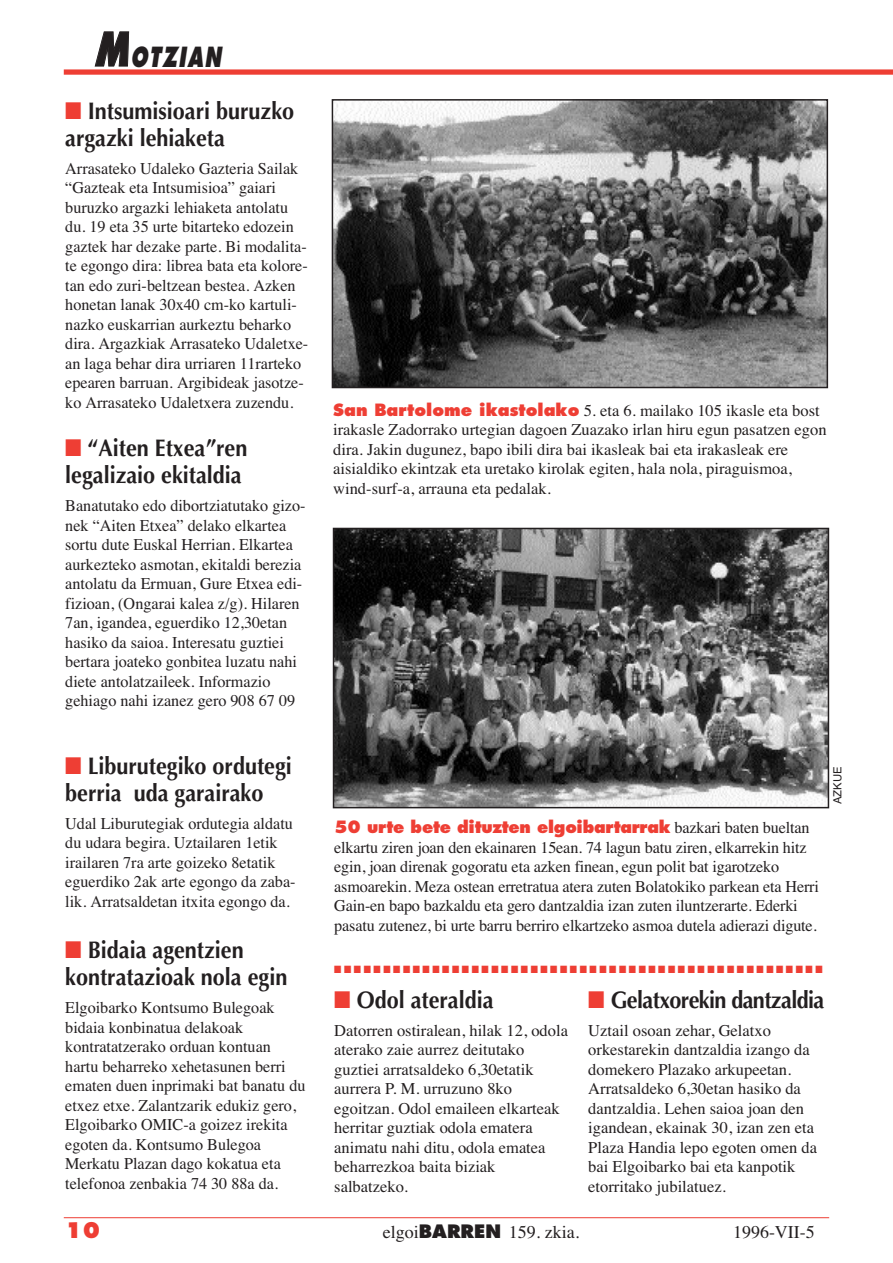
<style>
.page{position:relative;width:893px;height:1263px;background:#fff}
.page>*{position:absolute;margin:0;border:0;box-sizing:border-box;transform-origin:0 0}
.t1{font:italic 800 27px "Futura";color:#231f20;scale:.7 1}
.t2{font:700 24px/27px "Optima";color:#231f20;scale:.9 1}
.t3{font:700 24px "Optima";letter-spacing:-.03em;color:#231f20;scale:.9 1}
.t4{font:800 21px "Futura";color:#ee3e34}
.t5{font:18px "Times";color:#231f20}
.t6{font:16.5px/19.5px "Times";color:#231f20}
.t7{font:800 16.5px "Futura";letter-spacing:-.015em;color:#ee3e34}
.t8{font:11.25px "Helvetica";color:#231f20}
.t9{font:10.5px "Zapf Dingbats ITC";color:#ee3e34;scale:.9 1}
.s1{font-size:45px}
.s2{color:#ee3e34}
.s3{font-family:"Futura";font-weight:800;color:#ee3e34}
.s4{font-family:"Times";font-weight:400;color:#231f20}
.s5{font-family:"Futura";font-weight:800}
</style>
<div class="page">
<hr style="left:64px;top:1217px;width:765px;height:1px;background:#ee3e34">
<div style="left:64px;top:69px;width:829px;height:6px;background:#ee3e34"></div>
<img style="left:335px;top:102px;width:490px;height:283px">
<div style="left:332px;top:99px;width:496px;height:289px;border:2px solid #231f20"></div>
<img style="left:336px;top:531px;width:490px;height:274px">
<div style="left:333px;top:528px;width:496px;height:280px;border:2px solid #231f20"></div>
<h1 class="t1" style="left:94px;top:45px;width:188px"><span class="s1">M</span>OTZIAN</h1>
<h2 class="t2" style="left:65px;top:100px;width:256px"><span class="s2">■</span> Intsumisioari buruzko argazki lehiaketa</h2>
<p class="t6" style="left:65px;top:158px;width:245px">Arrasateko Udaleko Gazteria Sailak “Gazteak eta Intsumisioa” gaiari buruzko argazki lehiaketa antolatu du. 19 eta 35 urte bitarteko edozein gaztek har dezake parte. Bi modalita&shy;te egongo dira: librea bata eta kolore&shy;tan edo zuri-beltzean bestea. Azken honetan lanak 30x40 cm-ko kartuli&shy;nazko euskarrian aurkeztu beharko dira. Argazkiak Arrasateko Udaletxe&shy;an laga behar dira urriaren 11rarteko epearen barruan. Argibideak jasotze&shy;ko Arrasateko Udaletxera zuzendu.</p>
<h2 class="t2" style="left:65px;top:437px;width:204px"><span class="s2">■</span> “Aiten Etxea”ren legalizaio ekitaldia</h2>
<p class="t6" style="left:65px;top:496px;width:242px">Banatutako edo dibortziatutako gizo&shy;nek “Aiten Etxea” delako elkartea sortu dute Euskal Herrian. Elkartea aurkezteko asmotan, ekitaldi berezia antolatu da Ermuan, Gure Etxea edi&shy;fizioan, (Ongarai kalea z/g). Hilaren 7an, igandea, eguerdiko 12,30etan hasiko da saioa. Interesatu guztiei bertara joateko gonbitea luzatu nahi diete antolatzaileek. Informazio gehiago nahi izanez gero 908 67 09</p>
<h2 class="t2" style="left:65px;top:754px;width:253px"><span class="s2">■</span> Liburutegiko ordutegi berria uda garairako</h2>
<p class="t6" style="left:65px;top:813px;width:232px">Udal Liburutegiak ordutegia aldatu du udara begira. Uztailaren 1etik irailaren 7ra arte goizeko 8etatik eguerdiko 2ak arte egongo da zaba&shy;lik. Arratsaldetan itxita egongo da.</p>
<h2 class="t2" style="left:65px;top:939px;width:248px"><span class="s2">■</span> Bidaia agentzien kontratazioak nola egin</h2>
<p class="t6" style="left:65px;top:998px;width:242px">Elgoibarko Kontsumo Bulegoak bidaia konbinatua delakoak kontratatzerako orduan kontuan hartu beharreko xehetasunen berri ematen duen inprimaki bat banatu du etxez etxe. Zalantzarik edukiz gero,<br>Elgoibarko OMIC-a goizez irekita egoten da. Kontsumo Bulegoa<br>Merkatu Plazan dago kokatua eta telefonoa zenbakia 74 30 88a da.</p>
<p class="t6" style="left:333px;top:400px;width:495px"><span class="s3">San Bartolome ikastolako</span> 5. eta 6. mailako 105 ikasle eta bost irakasle Zadorrako urtegian dagoen Zuazako irlan hiru egun pasatzen egon dira. Jakin dugunez, bapo ibili dira bai ikasleak bai eta irakasleak ere aisialdiko ekintzak eta uretako kirolak egiten, hala nola, piraguismoa, wind-surf-a, arrauna eta pedalak.</p>
<p class="t7" style="left:334px;top:820px;width:477px">50 urte bete dituzten elgoibartarrak <span class="s4">bazkari baten bueltan</span></p>
<p class="t6" style="left:334px;top:837px;width:486px">elkartu ziren joan den ekainaren 15ean. 74 lagun batu ziren, elkarrekin hitz egin, joan direnak gogoratu eta azken finean, egun polit bat igarotzeko asmoarekin. Meza ostean erretratua atera zuten Bolatokiko parkean eta Herri Gain-en bapo bazkaldu eta gero dantzaldia izan zuten iluntzerarte. Ederki pasatu zutenez, bi urte barru berriro elkartzeko asmoa dutela adierazi digute.</p>
<p class="t8" style="left:831px;top:804px;width:39px;rotate:-90deg">AZKUE</p>
<p class="t9" style="left:334px;top:964px;width:544px">■ ■ ■ ■ ■ ■ ■ ■ ■ ■ ■ ■ ■ ■ ■ ■ ■ ■ ■ ■ ■ ■ ■ ■ ■ ■ ■ ■ ■ ■ ■ ■ ■ ■ ■ ■ ■ ■ ■ ■ ■ ■ ■ ■ ■ ■ ■ ■ ■ ■</p>
<h2 class="t2" style="left:334px;top:988px;width:178px"><span class="s2">■</span> Odol ateraldia</h2>
<p class="t6" style="left:334px;top:1020px;width:235px">Datorren ostiralean, hilak 12, odola aterako zaie aurrez deitutako guztiei arratsaldeko 6,30etatik aurrera P. M. urruzuno 8ko egoitzan. Odol emaileen elkarteak herritar guztiak odola ematera animatu nahi ditu, odola ematea beharrezkoa baita biziak salbatzeko.</p>
<h2 class="t3" style="left:588px;top:990px;width:264px"><span class="s2">■</span> Gelatxorekin dantzaldia</h2>
<p class="t6" style="left:588px;top:1020px;width:230px">Uztail osoan zehar, Gelatxo orkestarekin dantzaldia izango da domekero Plazako arkupeetan.<br>Arratsaldeko 6,30etan hasiko da dantzaldia. Lehen saioa joan den igandean, ekainak 30, izan zen eta<br>Plaza Handia lepo egoten omen da bai Elgoibarko bai eta kanpotik etorritako jubilatuez.</p>
<p class="t4" style="left:65px;top:1221px;width:36px">10</p>
<p class="t5" style="left:383px;top:1221px;width:198px">elgoi<span class="s5">BARREN</span> 159. zkia.</p>
<p class="t5" style="left:733px;top:1221px;width:83px">1996-VII-5</p>
</div>
